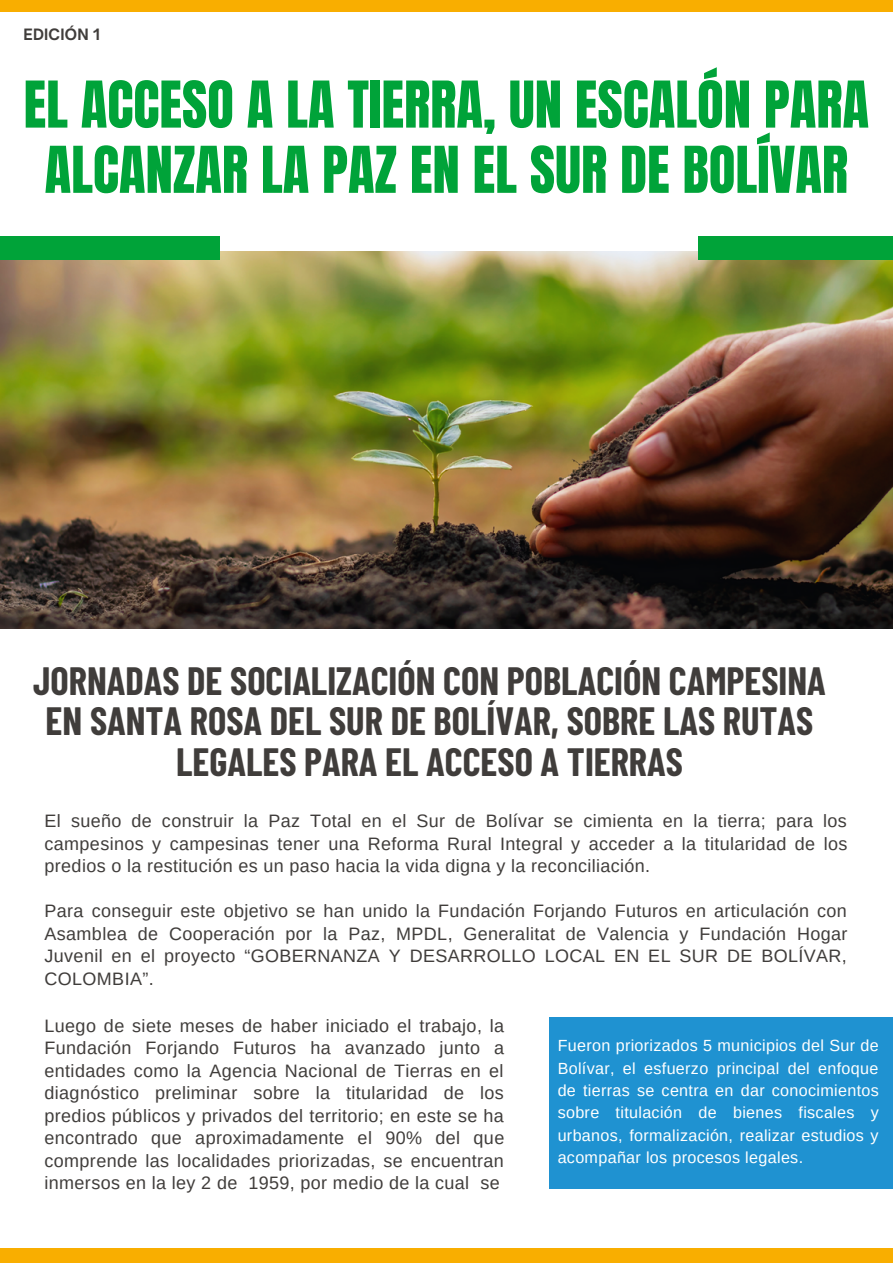
<style>
.page{position:relative;width:893px;height:1264px;background:#fff}
.page>*{position:absolute;margin:0;border:0;box-sizing:border-box;transform-origin:0 0}
.t1{font:54.75px/65.2px "Anton";color:#00a339;text-align:center}
.t2{font:700 38.55px/40.5px "Barlow Condensed";color:#403d3b;text-align:center}
.t3{font:18px/22.5px "Arimo";letter-spacing:.02em;color:#403d3b;text-align:justify}
.t4{font:16.2px/22.4px "Arimo";letter-spacing:.02em;color:#fff;text-align:justify}
.t5{font:700 15px "Open Sauce One";letter-spacing:.015em;color:#403d3b}
</style>
<div class="page">
<img style="left:0;top:251px;width:892px;height:377px">
<div style="left:0;top:237px;width:220px;height:23px;background:#00a339"></div>
<div style="left:698px;top:237px;width:194px;height:23px;background:#00a339"></div>
<div style="left:549px;top:1017px;width:343px;height:171px;background:#1f92d1"></div>
<div style="left:0;top:0;width:892px;height:12px;background:#f9ae00"></div>
<div style="left:0;top:1248px;width:892px;height:14px;background:#f9ae00"></div>
<p class="t5" style="left:23px;top:25px;width:78px">EDICIÓN 1</p>
<h1 class="t1" style="left:24px;top:73px;width:846px">EL ACCESO A LA TIERRA, UN ESCALÓN PARA<br>ALCANZAR LA PAZ EN EL SUR DE BOLÍVAR</h1>
<h2 class="t2" style="left:33px;top:659px;width:794px">JORNADAS DE SOCIALIZACIÓN CON POBLACIÓN CAMPESINA<br>EN SANTA ROSA DEL SUR DE BOLÍVAR, SOBRE LAS RUTAS<br>LEGALES PARA EL ACCESO A TIERRAS</h2>
<p class="t3" style="left:45px;top:809px;width:804px">El sueño de construir la Paz Total en el Sur de Bolívar se cimienta en la tierra; para los campesinos y campesinas tener una Reforma Rural Integral y acceder a la titularidad de los predios o la restitución es un paso hacia la vida digna y la reconciliación.</p>
<p class="t3" style="left:45px;top:899px;width:804px">Para conseguir este objetivo se han unido la Fundación Forjando Futuros en articulación con Asamblea de Cooperación por la Paz, MPDL, Generalitat de Valencia y Fundación Hogar Juvenil en el proyecto “GOBERNANZA Y DESARROLLO LOCAL EN EL SUR DE BOLÍVAR, COLOMBIA”.</p>
<p class="t3" style="left:45px;top:1014px;width:461px">Luego de siete meses de haber iniciado el trabajo, la Fundación Forjando Futuros ha avanzado junto a entidades como la Agencia Nacional de Tierras en el diagnóstico preliminar sobre la titularidad de los predios públicos y privados del territorio; en este se ha encontrado que aproximadamente el 90% del que comprende las localidades priorizadas, se encuentran inmersos en la ley 2 de 1959, por medio de la cual se</p>
<p class="t4" style="left:557px;top:1034px;width:323px">Fueron priorizados 5 municipios del Sur de Bolívar, el esfuerzo principal del enfoque de tierras se centra en dar conocimientos sobre titulación de bienes fiscales y urbanos, formalización, realizar estudios y acompañar los procesos legales.</p>
</div>
